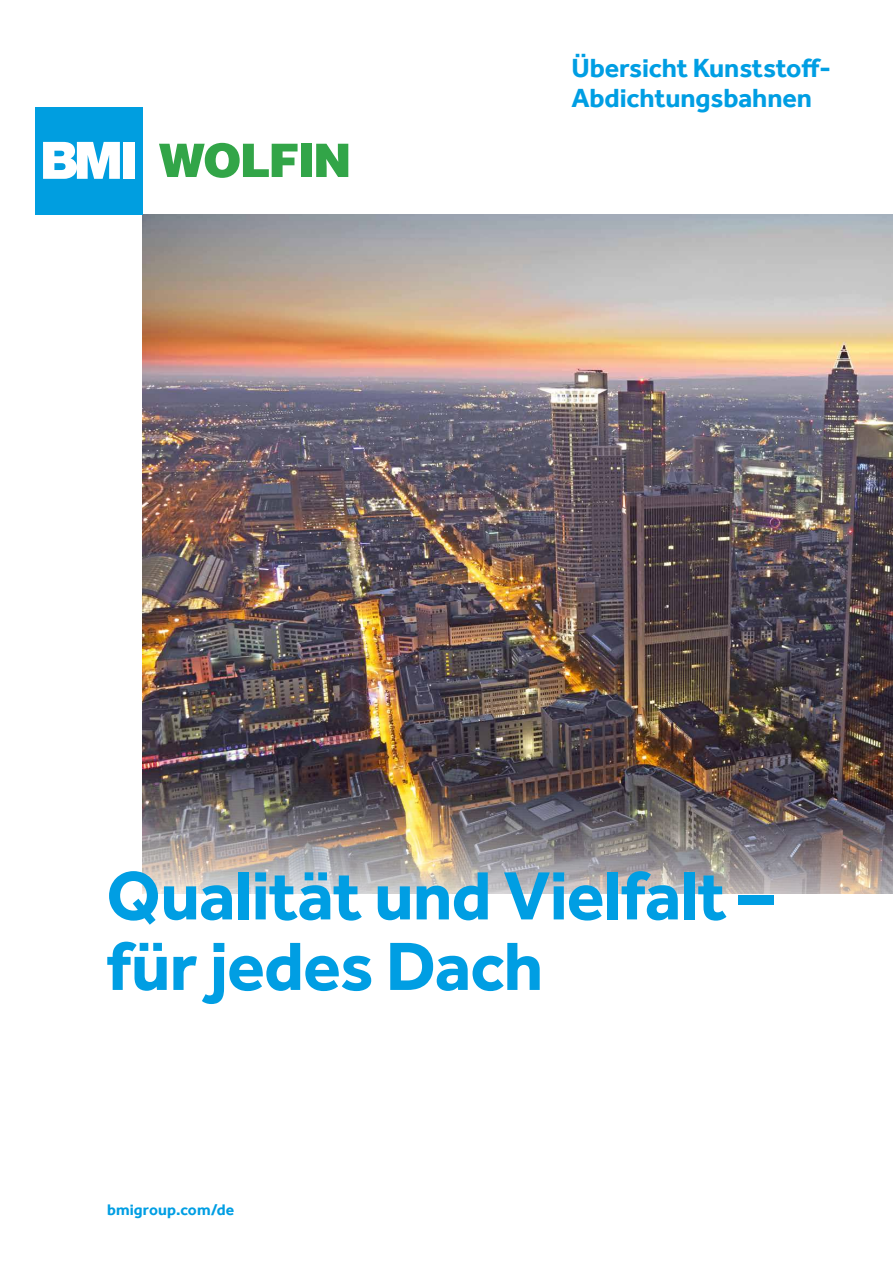
<style>
.page{position:relative;width:893px;height:1263px;background:#fff}
.page>*{position:absolute;margin:0;border:0;box-sizing:border-box;transform-origin:0 0}
.t1{font:700 70.5px/70.5px "Effra";letter-spacing:-.01em;color:#009ee3}
.t2{font:700 27px/30px "Effra";letter-spacing:-.005em;color:#009ee3}
.t3{font:700 15.75px "Effra";letter-spacing:.005em;color:#009ee3}
</style>
<div class="page">
<img style="left:143px;top:214px;width:750px;height:679px">
<svg style="left:159px;top:143px;width:139px;height:35px"></svg>
<div style="left:301px;top:144px;width:10px;height:33px;background:#32a548"></div>
<svg style="left:316px;top:144px;width:32px;height:33px"></svg>
<div style="left:36px;top:107px;width:107px;height:107px;background:#009ee0"></div>
<svg style="left:43px;top:142px;width:77px;height:37px;background:#d0edf9"></svg>
<div style="left:123px;top:142px;width:12px;height:37px;background:#fff"></div>
<p class="t2" style="left:571px;top:53px;width:261px">Übersicht Kunststoff-<br>Abdichtungsbahnen</p>
<h1 class="t1" style="left:106px;top:860px;width:669px">Qualität und Vielfalt – für jedes Dach</h1>
<p class="t3" style="left:107px;top:1200px;width:129px">bmigroup.com/de</p>
</div>
